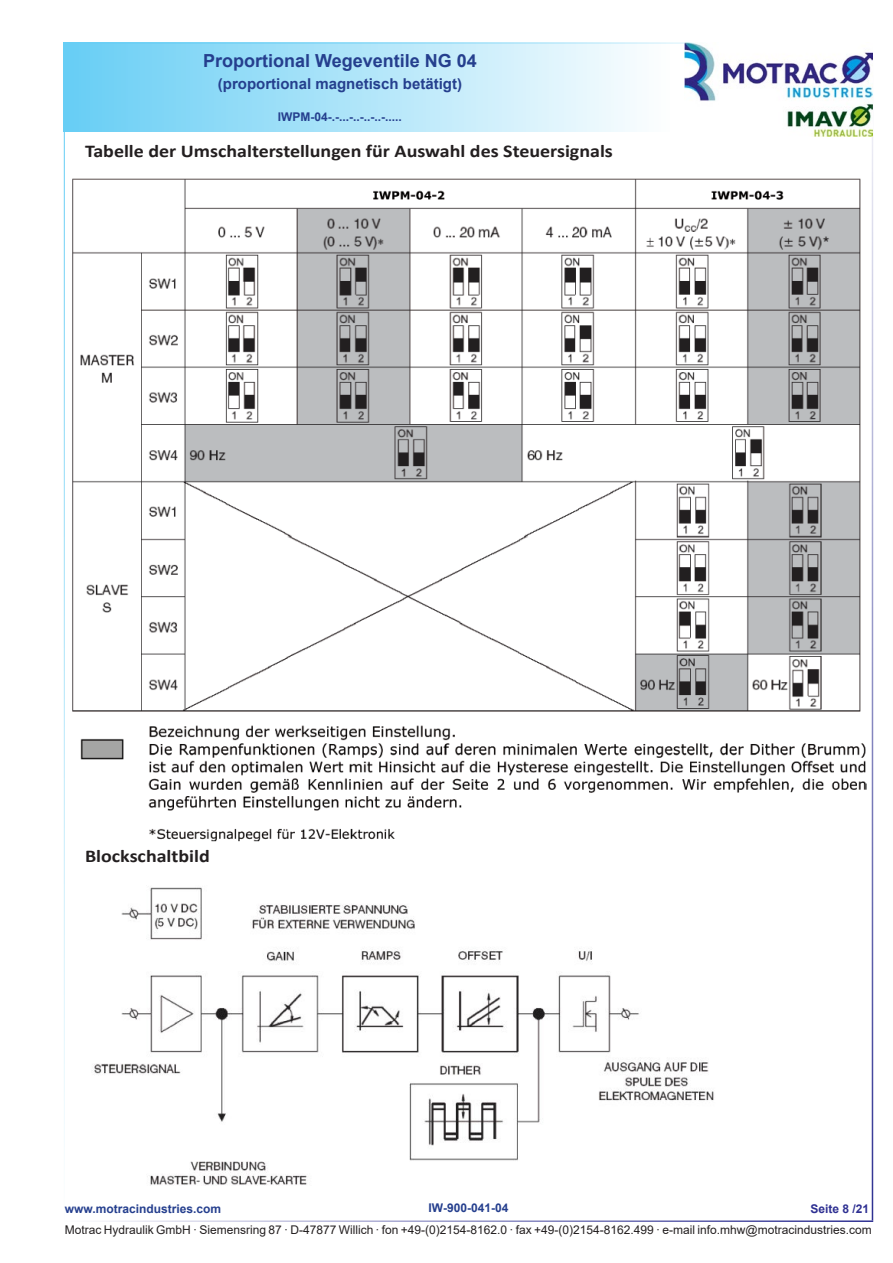
<style>
.page{position:relative;width:893px;height:1263px;background:#fff}
.page>*{position:absolute;margin:0;border:0;box-sizing:border-box;transform-origin:0 0}
.t1{font:700 18px "Calibri";color:#231f20;scale:1.11 1}
.t2{font:700 18px "Arial";color:#253f8e}
.t3{font:700 15px "Arial";color:#253f8e}
.t4{font:12px "Arial";color:#231f20}
.t5{font:700 12px "Arial";color:#253f8e}
.t6{font:700 12px "Arial";color:#2e3092}
</style>
<div class="page">
<div style="left:64px;top:43px;width:606px;height:89px;background:linear-gradient(to right,#66cef5,#fdfefe)"></div>
<hr style="left:64px;top:43px;width:808px;height:1px;background:#67cef5">
<hr style="left:64px;top:1220px;width:809px;height:2px;background:#2e3092">
<hr style="left:64px;top:43px;width:1px;height:1177px;background:#67cef5">
<hr style="left:872px;top:43px;width:1px;height:1177px;background:#2e3092">
<img style="left:685px;top:43px;width:187px;height:93px">
<img style="left:72px;top:178px;width:795px;height:664px">
<img style="left:94px;top:887px;width:620px;height:299px">
<h1 class="t2" style="left:203px;top:54px;width:275px">Proportional Wegeventile NG 04</h1>
<p class="t3" style="left:218px;top:78px;width:246px">(proportional magnetisch betätigt)</p>
<p class="t5" style="left:278px;top:112px;width:126px">IWPM-04-.-...-..-..-..-.....</p>
<h1 class="t1" style="left:85px;top:139px;width:477px">Tabelle der Umschalterstellungen für Auswahl des Steuersignals</h1>
<h1 class="t1" style="left:85px;top:843px;width:114px">Blockschaltbild</h1>
<p class="t5" style="left:429px;top:1203px;width:81px">IW-900-041-04</p>
<p class="t5" style="left:65px;top:1202px;width:158px">www.motracindustries.com</p>
<p class="t6" style="left:811px;top:1202px;width:60px">Seite 8 /21</p>
<p class="t4" style="left:65px;top:1225px;width:808px">Motrac Hydraulik GmbH · Siemensring 87 · D-47877 Willich · fon +49-(0)2154-8162.0 · fax +49-(0)2154-8162.499 · e-mail info.mhw@motracindustries.com</p>
</div>
